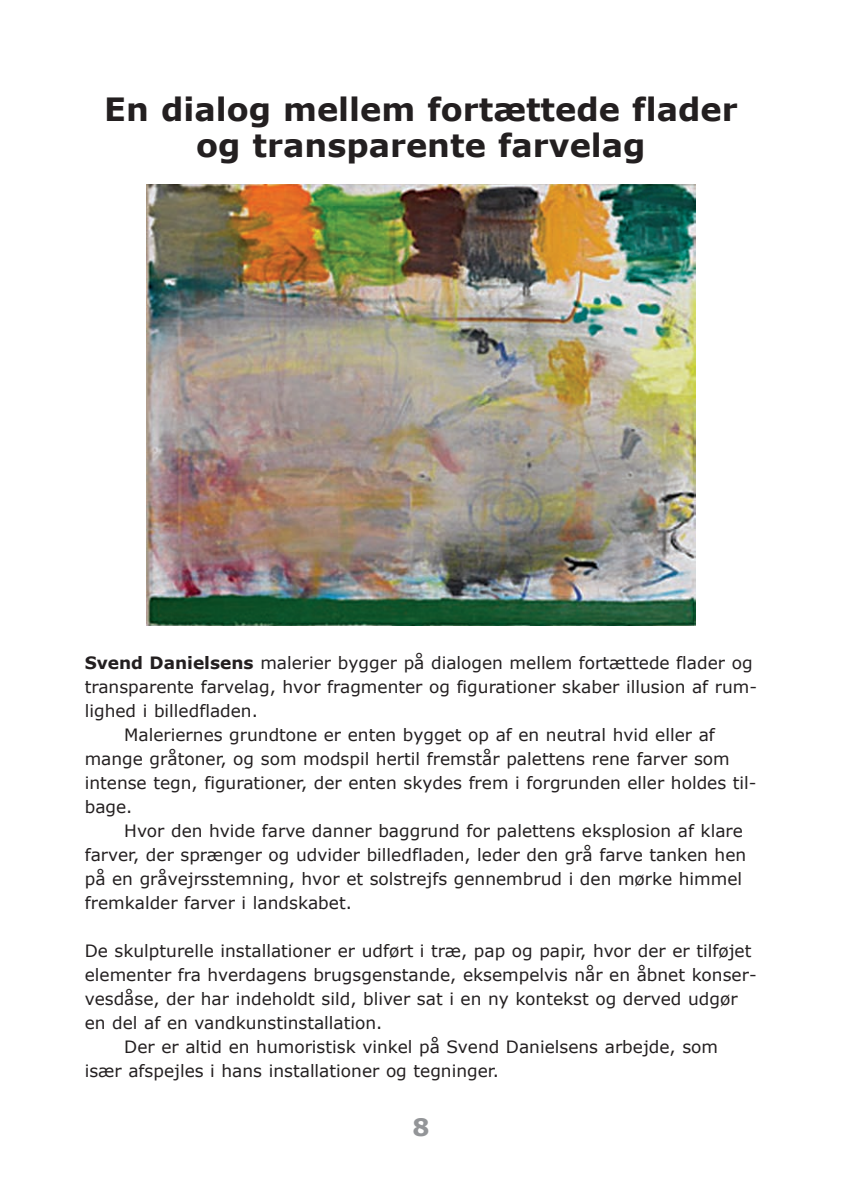
<style>
.page{position:relative;width:842px;height:1190px;background:#fff}
.page>*{position:absolute;margin:0;border:0;box-sizing:border-box;transform-origin:0 0}
.t1{font:700 32px/36px "Verdana";color:#231f20;text-align:center}
.t2{font:700 24px "Verdana";color:#939598}
.t3{font:17px "Verdana";color:#231f20}
.s1{font-weight:700}
</style>
<div class="page">
<img style="left:146px;top:184px;width:550px;height:442px">
<h1 class="t1" style="left:104px;top:90px;width:634px">En dialog mellem fortættede flader og transparente farvelag</h1>
<p class="t3" style="left:85px;top:651px;width:669px"><span class="s1">Svend Danielsens</span> malerier bygger på dialogen mellem fortættede flader og</p>
<p class="t3" style="left:85px;top:675px;width:673px">transparente farvelag, hvor fragmenter og figurationer skaber illusion af rum-</p>
<p class="t3" style="left:85px;top:699px;width:175px">lighed i billedfladen.</p>
<p class="t3" style="left:124px;top:723px;width:592px">Maleriernes grundtone er enten bygget op af en neutral hvid eller af</p>
<p class="t3" style="left:85px;top:747px;width:646px">mange gråtoner, og som modspil hertil fremstår palettens rene farver som</p>
<p class="t3" style="left:85px;top:771px;width:673px">intense tegn, figurationer, der enten skydes frem i forgrunden eller holdes til-</p>
<p class="t3" style="left:85px;top:795px;width:49px">bage.</p>
<p class="t3" style="left:124px;top:819px;width:620px">Hvor den hvide farve danner baggrund for palettens eksplosion af klare</p>
<p class="t3" style="left:85px;top:843px;width:662px">farver, der sprænger og udvider billedfladen, leder den grå farve tanken hen</p>
<p class="t3" style="left:85px;top:867px;width:658px">på en gråvejrsstemning, hvor et solstrejfs gennembrud i den mørke himmel</p>
<p class="t3" style="left:85px;top:891px;width:268px">fremkalder farver i landskabet.</p>
<p class="t3" style="left:85px;top:939px;width:668px">De skulpturelle installationer er udført i træ, pap og papir, hvor der er tilføjet</p>
<p class="t3" style="left:85px;top:963px;width:673px">elementer fra hverdagens brugsgenstande, eksempelvis når en åbnet konser-</p>
<p class="t3" style="left:85px;top:987px;width:654px">vesdåse, der har indeholdt sild, bliver sat i en ny kontekst og derved udgør</p>
<p class="t3" style="left:85px;top:1011px;width:299px">en del af en vandkunstinstallation.</p>
<p class="t3" style="left:124px;top:1035px;width:595px">Der er altid en humoristisk vinkel på Svend Danielsens arbejde, som</p>
<p class="t3" style="left:85px;top:1059px;width:415px">især afspejles i hans installationer og tegninger.</p>
<h2 class="t2" style="left:412px;top:1111px;width:19px">8</h2>
</div>
